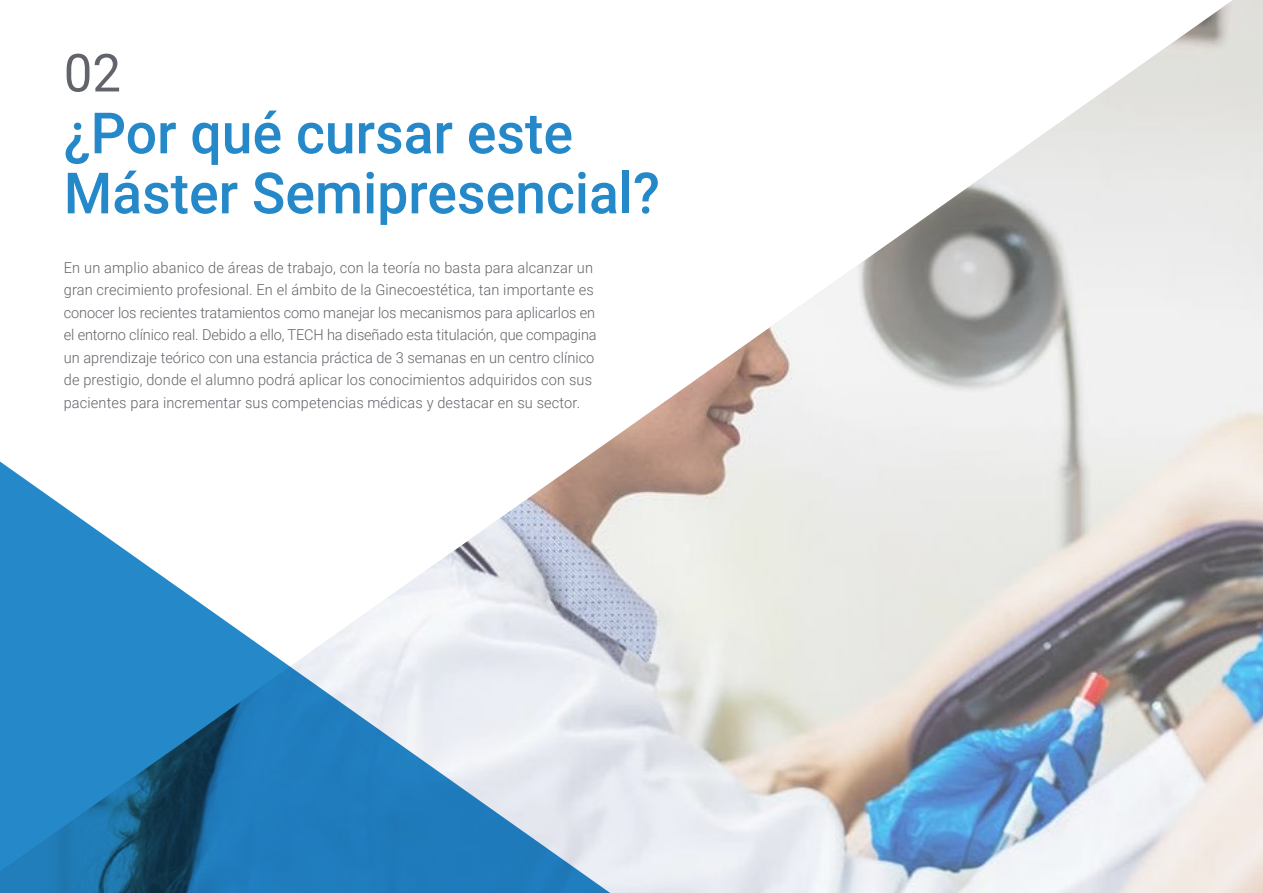
<style>
.page{position:relative;width:1263px;height:893px;background:#fff}
.page>*{position:absolute;margin:0;border:0;box-sizing:border-box;transform-origin:0 0}
.t1{font:500 57px/60px "Roboto";color:#2488c9}
.t2{font:52.5px "Roboto";color:#61646a}
.t3{font:300 15px/22.5px "Roboto";letter-spacing:.01em;color:#61646a}
</style>
<div class="page">
<img style="left:602px;top:0;width:661px;height:893px">
<svg style="left:0;top:446px;width:640px;height:447px"></svg>
<h2 class="t2" style="left:64px;top:36px;width:59px">02</h2>
<h1 class="t1" style="left:64px;top:101px;width:597px">¿Por qué cursar este<br>Máster Semipresencial?</h1>
<p class="t3" style="left:64px;top:255px;width:534px">En un amplio abanico de áreas de trabajo, con la teoría no basta para alcanzar un gran crecimiento profesional. En el ámbito de la Ginecoestética, tan importante es conocer los recientes tratamientos como manejar los mecanismos para aplicarlos en el entorno clínico real. Debido a ello, TECH ha diseñado esta titulación, que compagina un aprendizaje teórico con una estancia práctica de 3 semanas en un centro clínico de prestigio, donde el alumno podrá aplicar los conocimientos adquiridos con sus pacientes para incrementar sus competencias médicas y destacar en su sector.</p>
</div>
